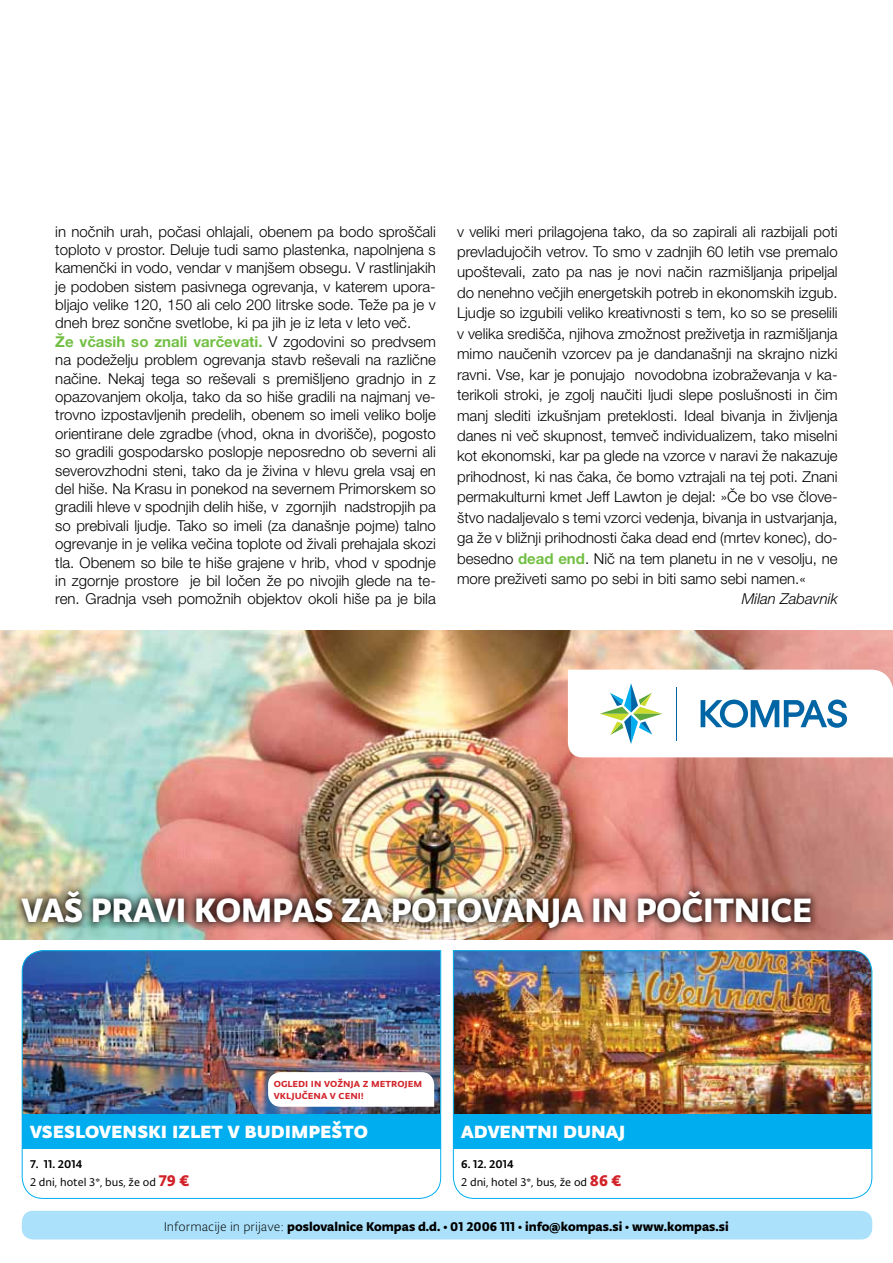
<style>
.page{position:relative;width:893px;height:1263px;background:#fff}
.page>*{position:absolute;margin:0;border:0;box-sizing:border-box;transform-origin:0 0}
.t1{font:700 36px "Typonine Sans Pro";color:#fff}
.t2{font:700 24px "Typonine Sans Pro";color:#fff}
.t3{font:300 15px/18.5px "Helvetica Neue LT Pro";color:#000}
.t4{font:italic 300 15px "Helvetica Neue LT Pro";color:#000}
.t5{font:700 13.5px "Typonine Sans Pro";color:#000}
.t6{font:12px "Typonine Sans Pro Normal";color:#000}
.t7{font:500 12px/12px "Typonine Sans Pro";color:#d2232a}
.t8{font:500 12px "Typonine Sans Pro";color:#000}
.s1{font-weight:700;color:#72bf44}
.s2{font-family:"Typonine Sans Pro";font-weight:700;font-size:16.5px;color:#d2232a}
.s3{font-weight:300}
</style>
<div class="page">
<img style="left:0;top:630px;width:893px;height:309px">
<img style="left:12px;top:883px;width:808px;height:55px">
<svg style="left:568px;top:670px;width:325px;height:87px"></svg>
<hr style="left:676px;top:687px;width:1px;height:53px;background:#0065a4">
<div style="left:22px;top:1211px;width:850px;height:28px;background:#abe1fa;border-radius:11px"></div>
<img style="left:21px;top:950px;width:420px;height:249px">
<img style="left:453px;top:950px;width:420px;height:249px">
<svg style="left:268px;top:1072px;width:166px;height:35px"></svg>
<p class="t3" style="left:55px;top:222px;width:382px">in nočnih urah, počasi ohlajali, obenem pa bodo sproščali toploto v prostor. Deluje tudi samo plastenka, napolnjena s kamenčki in vodo, vendar v manjšem obsegu. V rastlinjakih je podoben sistem pasivnega ogrevanja, v katerem upora&shy;bljajo velike 120, 150 ali celo 200 litrske sode. Teže pa je v dneh brez sončne svetlobe, ki pa jih je iz leta v leto več.<br><span class="s1">Že včasih so znali varčevati.</span> V zgodovini so predvsem na podeželju problem ogrevanja stavb reševali na različne načine. Nekaj tega so reševali s premišljeno gradnjo in z opazovanjem okolja, tako da so hiše gradili na najmanj ve&shy;trovno izpostavljenih predelih, obenem so imeli veliko bolje orientirane dele zgradbe (vhod, okna in dvorišče), pogosto so gradili gospodarsko poslopje neposredno ob severni ali severovzhodni steni, tako da je živina v hlevu grela vsaj en del hiše. Na Krasu in ponekod na severnem Primorskem so gradili hleve v spodnjih delih hiše, v zgornjih nadstropjih pa so prebivali ljudje. Tako so imeli (za današnje pojme) talno ogrevanje in je velika večina toplote od živali prehajala skozi tla. Obenem so bile te hiše grajene v hrib, vhod v spodnje in zgornje prostore je bil ločen že po nivojih glede na te&shy;ren. Gradnja vseh pomožnih objektov okoli hiše pa je bila</p>
<p class="t3" style="left:457px;top:221px;width:382px;line-height:20.4px;text-align:justify">v veliki meri prilagojena tako, da so zapirali ali razbijali poti prevladujočih vetrov. To smo v zadnjih 60 letih vse premalo upoštevali, zato pa nas je novi način razmišljanja pripeljal do nenehno večjih energetskih potreb in ekonomskih izgub.<br>Ljudje so izgubili veliko kreativnosti s tem, ko so se preselili v velika središča, njihova zmožnost preživetja in razmišljanja mimo naučenih vzorcev pa je dandanašnji na skrajno nizki ravni. Vse, kar je ponujajo novodobna izobraževanja v ka&shy;terikoli stroki, je zgolj naučiti ljudi slepe poslušnosti in čim manj slediti izkušnjam preteklosti. Ideal bivanja in življenja danes ni več skupnost, temveč individualizem, tako miselni kot ekonomski, kar pa glede na vzorce v naravi že nakazuje prihodnost, ki nas čaka, če bomo vztrajali na tej poti. Znani permakulturni kmet Jeff Lawton je dejal: »Če bo vse člove&shy;štvo nadaljevalo s temi vzorci vedenja, bivanja in ustvarjanja, ga že v bližnji prihodnosti čaka dead end (mrtev konec), do&shy;besedno <span class="s1">dead end</span>. Nič na tem planetu in ne v vesolju, ne more preživeti samo po sebi in biti samo sebi namen.«</p>
<p class="t4" style="left:742px;top:590px;width:97px">Milan Zabavnik</p>
<h1 class="t1" style="left:22px;top:889px;width:792px">VAŠ PRAVI KOMPAS ZA POTOVANJA IN POČITNICE</h1>
<p class="t7" style="left:274px;top:1077px;width:150px">ogledi in vožnja z metrojem vključena v ceni!</p>
<h2 class="t2" style="left:30px;top:1116px;width:339px">vseslovenski izlet v budimpešto</h2>
<p class="t8" style="left:30px;top:1156px;width:54px">7. 11. 2014</p>
<p class="t6" style="left:30px;top:1175px;width:161px">2 dni, hotel 3*, bus, že od <span class="s2">79 €</span></p>
<h2 class="t2" style="left:461px;top:1116px;width:166px">adventni dunaj</h2>
<p class="t8" style="left:461px;top:1156px;width:54px">6. 12. 2014</p>
<p class="t6" style="left:461px;top:1175px;width:162px">2 dni, hotel 3*, bus, že od <span class="s2">86 €</span></p>
<p class="t5" style="left:164px;top:1218px;width:566px"><span class="s3">Informacije in prijave:</span> poslovalnice Kompas d.d. • 01 2006 111 • info@kompas.si • www.kompas.si</p>
</div>
